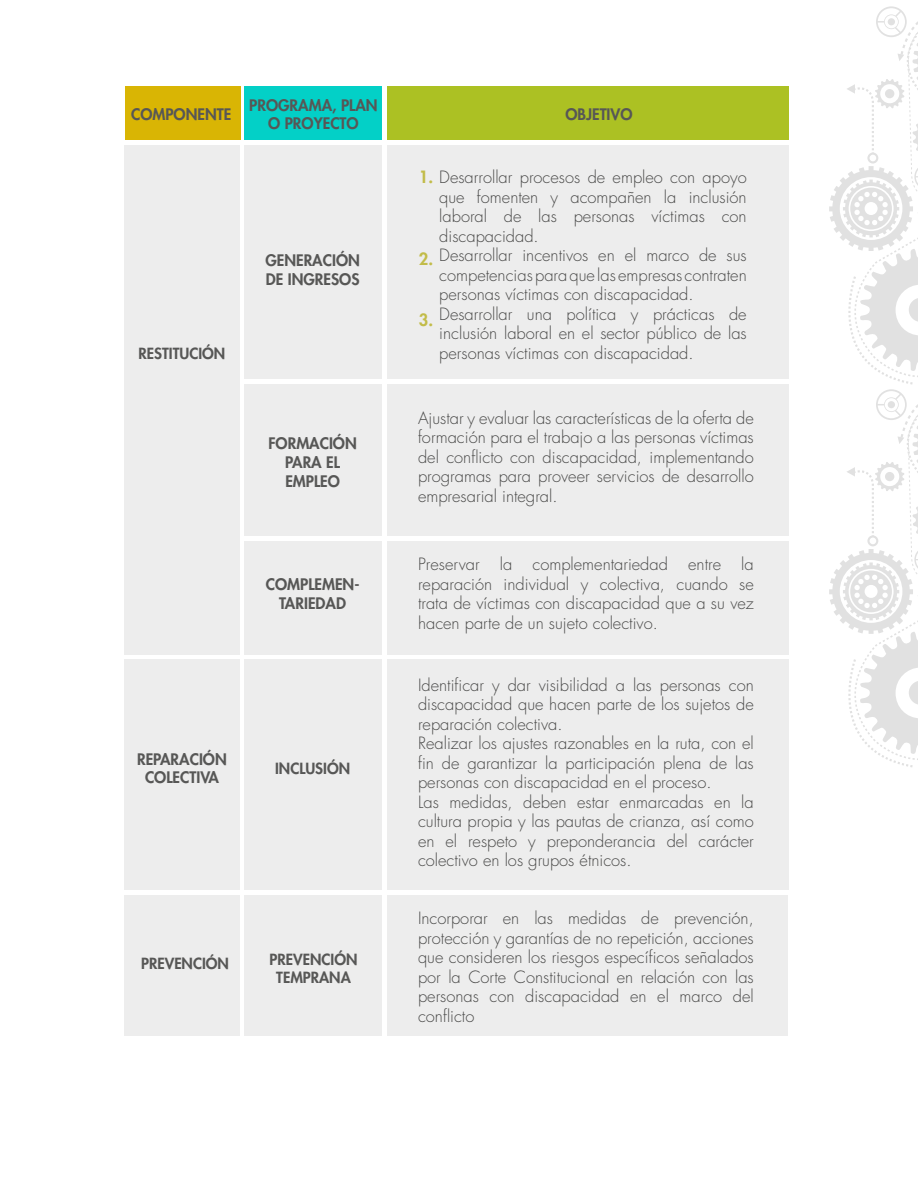
<style>
.page{position:relative;width:918px;height:1188px;background:#fff}
.page>*{position:absolute;margin:0;border:0;box-sizing:border-box;transform-origin:0 0}
.t1{font:300 16.5px/19.5px "Futura Std";color:#4a4a49;text-align:justify}
.t2{font:800 16.5px "Futura Std";color:#c2bc49}
.t3{font:800 15.45px/18.6px "Futura Std";color:#575756;text-align:center}
.t4{font:800 15px/18px "Futura Std";color:#575756;text-align:center}
.s1{font-weight:800;color:#c2bc49}
</style>
<div class="page">
<svg style="left:829px;top:6px;width:89px;height:761px"></svg>
<div style="left:124px;top:146px;width:116px;height:509px;background:#ededed"></div>
<div style="left:124px;top:659px;width:116px;height:231px;background:#ededed"></div>
<div style="left:124px;top:895px;width:116px;height:140px;background:#ededed"></div>
<div style="left:244px;top:146px;width:137px;height:233px;background:#ededed"></div>
<div style="left:244px;top:385px;width:137px;height:151px;background:#ededed"></div>
<div style="left:244px;top:541px;width:137px;height:114px;background:#ededed"></div>
<div style="left:244px;top:659px;width:137px;height:231px;background:#ededed"></div>
<div style="left:244px;top:895px;width:137px;height:140px;background:#ededed"></div>
<div style="left:387px;top:895px;width:401px;height:140px;background:#ededed"></div>
<div style="left:387px;top:146px;width:402px;height:233px;background:#ededed"></div>
<div style="left:387px;top:385px;width:402px;height:151px;background:#ededed"></div>
<div style="left:387px;top:541px;width:402px;height:114px;background:#ededed"></div>
<div style="left:387px;top:659px;width:402px;height:231px;background:#ededed"></div>
<div style="left:125px;top:86px;width:116px;height:54px;background:#d9b504"></div>
<div style="left:245px;top:86px;width:137px;height:54px;background:#03d0c7"></div>
<div style="left:388px;top:86px;width:401px;height:54px;background:#acc123"></div>
<p class="t3" style="left:249px;top:96px;width:130px">PROGRAMA, PLAN<br>O PROYECTO</p>
<p class="t3" style="left:131px;top:105px;width:102px">COMPONENTE</p>
<p class="t3" style="left:565px;top:105px;width:69px">OBJETIVO</p>
<p class="t4" style="left:139px;top:345px;width:88px">RESTITUCIÓN</p>
<p class="t3" style="left:265px;top:251px;width:96px;text-align:left">GENERACIÓN<br>DE INGRESOS</p>
<p class="t3" style="left:268px;top:434px;width:90px">FORMACIÓN<br>PARA EL<br>EMPLEO</p>
<p class="t3" style="left:266px;top:575px;width:95px">COMPLEMEN-<br>TARIEDAD</p>
<p class="t3" style="left:137px;top:750px;width:91px">REPARACIÓN<br>COLECTIVA</p>
<p class="t4" style="left:275px;top:759px;width:76px">INCLUSIÓN</p>
<p class="t4" style="left:141px;top:955px;width:89px">PREVENCIÓN</p>
<p class="t4" style="left:270px;top:950px;width:89px">PREVENCIÓN<br>TEMPRANA</p>
<p class="t1" style="left:439px;top:168px;width:309px;text-align:left;text-indent:-20px"><span class="s1">1.</span> Desarrollar procesos de empleo con apoyo que fomenten y acompañen la inclusión laboral de las personas víctimas con discapacidad.<br>Desarrollar incentivos en el marco de sus competencias para que las empresas contraten personas víctimas con discapacidad.<br>Desarrollar una política y prácticas de inclusión laboral en el sector público de las personas víctimas con discapacidad.</p>
<p class="t2" style="left:419px;top:248px;width:16px">2.</p>
<p class="t2" style="left:419px;top:310px;width:16px">3.</p>
<p class="t1" style="left:418px;top:408px;width:337px">Ajustar y evaluar las características de la oferta de formación para el trabajo a las personas víctimas del conflicto con discapacidad, implementando programas para proveer servicios de desarrollo empresarial integral.</p>
<p class="t1" style="left:418px;top:555px;width:337px">Preservar la complementariedad entre la reparación individual y colectiva, cuando se trata de víctimas con discapacidad que a su vez hacen parte de un sujeto colectivo.</p>
<p class="t1" style="left:418px;top:675px;width:337px;text-align:left">Identificar y dar visibilidad a las personas con discapacidad que hacen parte de los sujetos de reparación colectiva.<br>Realizar los ajustes razonables en la ruta, con el fin de garantizar la participación plena de las personas con discapacidad en el proceso.<br>Las medidas, deben estar enmarcadas en la cultura propia y las pautas de crianza, así como en el respeto y preponderancia del carácter colectivo en los grupos étnicos.</p>
<p class="t1" style="left:418px;top:909px;width:337px">Incorporar en las medidas de prevención, protección y garantías de no repetición, acciones que consideren los riesgos específicos señalados por la Corte Constitucional en relación con las personas con discapacidad en el marco del conflicto</p>
</div>
